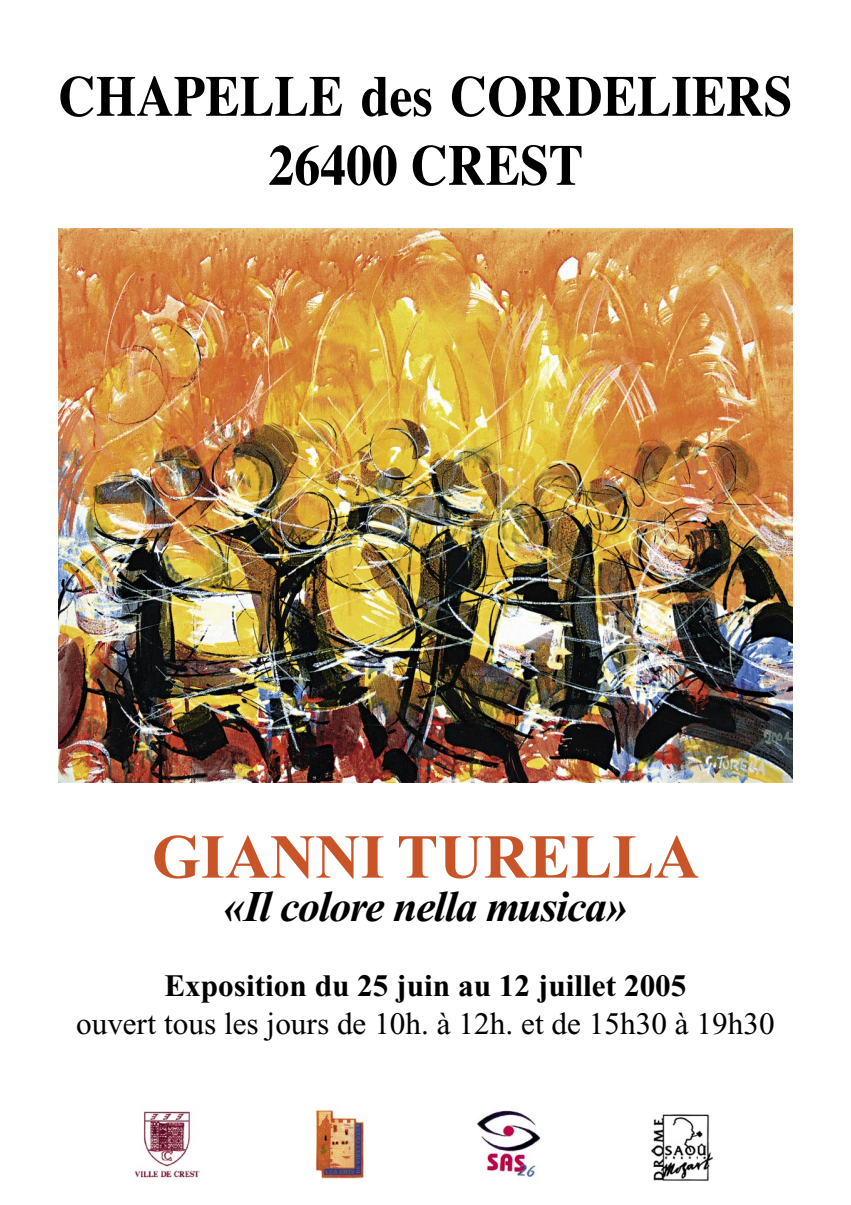
<style>
.page{position:relative;width:851px;height:1205px;background:#fff}
.page>*{position:absolute;margin:0;border:0;box-sizing:border-box;transform-origin:0 0}
.t1{font:700 62.5px "Times New Roman";color:#c85428}
.t2{font:700 57.5px "Times";color:#000;scale:.9 1}
.t3{font:italic 700 43.75px "Times New Roman";letter-spacing:-.03em;color:#000}
.t4{font:31.25px "Times New Roman";color:#000}
.t5{font:700 31.25px "Times New Roman";color:#000}
</style>
<div class="page">
<img style="left:135px;top:1111px;width:65px;height:71px">
<img style="left:312px;top:1106px;width:53px;height:76px">
<img style="left:477px;top:1110px;width:64px;height:68px">
<img style="left:651px;top:1114px;width:63px;height:67px">
<img style="left:58px;top:229px;width:734px;height:554px">
<p class="t2" style="left:58px;top:58px;width:816px">CHAPELLE des CORDELIERS</p>
<p class="t2" style="left:268px;top:127px;width:351px">26400 CREST</p>
<p class="t1" style="left:152px;top:822px;width:548px">GIANNI TURELLA</p>
<p class="t3" style="left:223px;top:883px;width:406px">«Il colore nella musica»</p>
<p class="t5" style="left:164px;top:968px;width:523px">Exposition du 25 juin au 12 juillet 2005</p>
<p class="t4" style="left:76px;top:1006px;width:700px">ouvert tous les jours de 10h. à 12h. et de 15h30 à 19h30</p>
</div>
